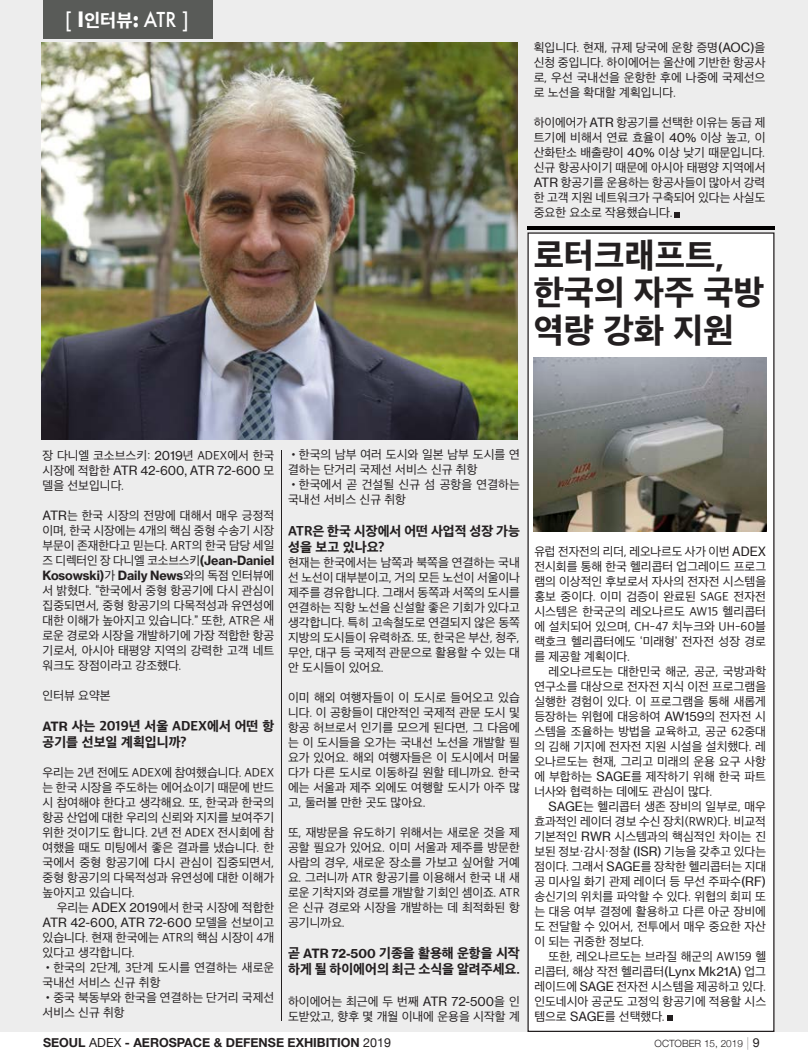
<style>
.page{position:relative;width:808px;height:1063px;background:#fff}
.page>*{position:absolute;margin:0;border:0;box-sizing:border-box;transform-origin:0 0}
.t1{font:800 35px/37.5px "Apple SD Gothic Neo";color:#231f20}
.t2{font:800 18.75px "Apple SD Gothic Neo";color:#fff}
.t3{font:800 13.75px/16.2px "Apple SD Gothic Neo";color:#231f20}
.t4{font:12.5px/15px "Apple SD Gothic Neo";color:#231f20;text-align:justify}
.t5{font:12.5px "N Haas Grotesk TX Pro 55 Rg";color:#231f20}
.t6{font:700 12.5px "Helvetica Neue";color:#231f20}
.t7{font:12.5px "N Haas Grotesk TX Pro 75 Bd";color:#231f20}
.t8{font:300 10px "Helvetica Neue";color:#231f20}
.s1{font-family:"Helvetica";font-weight:400;font-size:21.75px}
.s2{font-family:"Futura";font-weight:700;font-size:20.62px}
.s3{font-family:"Futura";font-weight:700;font-size:20px}
.s4{font-family:"Futura";font-weight:500;font-size:20px}
.s5{font-family:"N Haas Grotesk TX Pro 55 Rg"}
.s6{font-family:"Apple SD Gothic Neo"}
.s7{font-family:"N Haas Grotesk TX Pro 75 Bd"}
.s8{font-family:"N Haas Grotesk TX Pro 75 Bd";font-weight:400;font-size:12.5px}
.s9{font-weight:400}
.s10{font-weight:200;font-size:12.5px}
.s11{font-weight:400;font-size:12.5px}
</style>
<div class="page">
<div style="left:0;top:0;width:808px;height:1032px;background:#ededed"></div>
<div style="left:528px;top:233px;width:246px;height:798px;background:#fff"></div>
<div style="left:527px;top:232px;width:247px;height:800px;border:1px solid #231f20"></div>
<div style="left:43px;top:0;width:170px;height:38px;background:#595b58"></div>
<img style="left:42px;top:43px;width:476px;height:396px">
<hr style="left:281px;top:450px;width:1px;height:570px;background:#231f20">
<img style="left:533px;top:358px;width:233px;height:173px">
<svg style="left:674px;top:212px;width:6px;height:6px"></svg>
<svg style="left:667px;top:1015px;width:5px;height:6px"></svg>
<hr style="left:527px;top:227px;width:247px;height:3px;background:#010000">
<h2 class="t2" style="left:65px;top:10px;width:125px"><span class="s1">[</span> <span class="s2">I</span>인터뷰<span class="s3">:</span> <span class="s4">ATR</span> <span class="s1">]</span></h2>
<p class="t4" style="left:534px;top:41px;width:233px">획입니다. 현재, 규제 당국에 운항 증명<span class="s5">(AOC)</span>을 신청 중입니다. 하이에어는 울산에 기반한 항공사 로, 우선 국내선을 운항한 후에 나중에 국제선으 로 노선을 확대할 계획입니다.</p>
<p class="t4" style="left:534px;top:116px;width:233px">하이에어가 <span class="s5">ATR</span> 항공기를 선택한 이유는 동급 제 트기에 비해서 연료 효율이 <span class="s5">40%</span> 이상 높고, 이 산화탄소 배출량이 <span class="s5">40%</span> 이상 낮기 때문입니다. 신규 항공사이기 때문에 아시아 태평양 지역에서 <span class="s5">ATR</span> 항공기를 운용하는 항공사들이 많아서 강력 한 고객 지원 네트워크가 구축되어 있다는 사실도 중요한 요소로 작용했습니다.</p>
<h1 class="t1" style="left:534px;top:239px;width:232px">로터크래프트, 한국의 자주 국방 역량 강화 지원</h1>
<p class="t4" style="left:43px;top:449px;width:233px">장 다니엘 코소브스키: <span class="s5">2019</span>년 ADEX에서 한국</p>
<p class="t5" style="left:43px;top:463px;width:233px"><span class="s6">시장에 적합한</span> ATR 42-600, ATR 72-600 <span class="s6">모</span></p>
<p class="t4" style="left:43px;top:479px;width:83px">델을 선보입니다.</p>
<p class="t4" style="left:43px;top:509px;width:233px"><span class="s5">ATR</span>는 한국 시장의 전망에 대해서 매우 긍정적 이며, 한국 시장에는 4개의 핵심 중형 수송기 시장 부문이 존재한다고 믿는다. ART의 한국 담당 세일 즈 디렉터인 장 다니엘 코소브스키<span class="s7">(Jean-Daniel</span></p>
<p class="t7" style="left:43px;top:567px;width:233px">Kosowski)<span class="s6">가</span> Daily News<span class="s6">와의 독점 인터뷰에</span></p>
<p class="t4" style="left:43px;top:584px;width:233px">서 밝혔다. “한국에서 중형 항공기에 다시 관심이 집중되면서, 중형 항공기의 다목적성과 유연성에 대한 이해가 높아지고 있습니다.” 또한, ATR은 새 로운 경로와 시장을 개발하기에 가장 적합한 항공 기로서, 아시아 태평양 지역의 강력한 고객 네트 워크도 장점이라고 강조했다.</p>
<p class="t4" style="left:43px;top:689px;width:70px">인터뷰 요약본</p>
<p class="t3" style="left:43px;top:719px;width:233px"><span class="s8">ATR</span> 사는 2019년 서울 ADEX에서 어떤 항 공기를 선보일 계획입니까?</p>
<p class="t4" style="left:43px;top:766px;width:233px">우리는 2년 전에도 ADEX에 참여했습니다. ADEX 는 한국 시장을 주도하는 에어쇼이기 때문에 반드 시 참여해야 한다고 생각해요. 또, 한국과 한국의 항공 산업에 대한 우리의 신뢰와 지지를 보여주기 위한 것이기도 합니다. 2년 전 ADEX 전시회에 참 여했을 때도 미팅에서 좋은 결과를 냈습니다. 한 국에서 중형 항공기에 다시 관심이 집중되면서, 중형 항공기의 다목적성과 유연성에 대한 이해가 높아지고 있습니다.</p>
<p class="t4" style="left:57px;top:901px;width:219px">우리는 <span class="s5">ADEX 2019</span>에서 한국 시장에 적합한</p>
<p class="t5" style="left:43px;top:915px;width:233px">ATR 42-600, ATR 72-600 <span class="s6">모델을 선보이고</span></p>
<p class="t4" style="left:43px;top:931px;width:233px">있습니다. 현재 한국에는 ATR의 핵심 시장이 4개 있다고 생각합니다.</p>
<p class="t4" style="left:43px;top:961px;width:233px">•한국의 2단계, 3단계 도시를 연결하는 새로운 국내선 서비스 신규 취항</p>
<p class="t4" style="left:43px;top:991px;width:233px">•중국 북동부와 한국을 연결하는 단거리 국제선 서비스 신규 취항</p>
<p class="t4" style="left:288px;top:448px;width:233px">•한국의 남부 여러 도시와 일본 남부 도시를 연 결하는 단거리 국제선 서비스 신규 취항</p>
<p class="t4" style="left:288px;top:478px;width:233px">•한국에서 곧 건설될 신규 섬 공항을 연결하는 국내선 서비스 신규 취항</p>
<p class="t3" style="left:288px;top:523px;width:233px">ATR은 한국 시장에서 어떤 사업적 성장 가능 성을 보고 있나요?</p>
<p class="t4" style="left:288px;top:556px;width:233px">현재는 한국에서는 남쪽과 북쪽을 연결하는 국내 선 노선이 대부분이고, 거의 모든 노선이 서울이나 제주를 경유합니다. 그래서 동쪽과 서쪽의 도시를 연결하는 직항 노선을 신설할 좋은 기회가 있다고 생각합니다. 특히 고속철도로 연결되지 않은 동쪽 지방의 도시들이 유력하죠. 또, 한국은 부산, 청주, 무안, 대구 등 국제적 관문으로 활용할 수 있는 대 안 도시들이 있어요.</p>
<p class="t4" style="left:288px;top:691px;width:233px">이미 해외 여행자들이 이 도시로 들어오고 있습 니다. 이 공항들이 대안적인 국제적 관문 도시 및 항공 허브로서 인기를 모으게 된다면, 그 다음에 는 이 도시들을 오가는 국내선 노선을 개발할 필 요가 있어요. 해외 여행자들은 이 도시에서 머물 다가 다른 도시로 이동하길 원할 테니까요. 한국 에는 서울과 제주 외에도 여행할 도시가 아주 많 고, 둘러볼 만한 곳도 많아요.</p>
<p class="t4" style="left:288px;top:826px;width:233px">또, 재방문을 유도하기 위해서는 새로운 것을 제 공할 필요가 있어요. 이미 서울과 제주를 방문한 사람의 경우, 새로운 장소를 가보고 싶어할 거예 요. 그러니까 ATR 항공기를 이용해서 한국 내 새 로운 기착지와 경로를 개발할 기회인 셈이죠. ATR 은 신규 경로와 시장을 개발하는 데 최적화된 항 공기니까요.</p>
<p class="t3" style="left:288px;top:946px;width:233px">곧 <span class="s8">ATR 72-500</span> 기종을 활용해 운항을 시작 하게 될 하이에어의 최근 소식을 알려주세요.</p>
<p class="t4" style="left:288px;top:994px;width:233px">하이에어는 최근에 두 번째 <span class="s5">ATR 72-500</span>을 인 도받았고, 향후 몇 개월 이내에 운용을 시작할 계</p>
<p class="t4" style="left:534px;top:545px;width:233px">유럽 전자전의 리더, 레오나르도 사가 이번 <span class="s5">ADEX </span>전시회를 통해 한국 헬리콥터 업그레이드 프로그 램의 이상적인 후보로서 자사의 전자전 시스템을 홍보 중이다. 이미 검증이 완료된 SAGE 전자전 시스템은 한국군의 레오나르도 AW15 헬리콥터 에 설치되어 있으며, CH-47 치누크와 UH-60블 랙호크 헬리콥터에도 ‘미래형’ 전자전 성장 경로 를 제공할 계획이다.</p>
<p class="t4" style="left:534px;top:665px;width:233px;text-indent:14px">레오나르도는 대한민국 해군, 공군, 국방과학 연구소를 대상으로 전자전 지식 이전 프로그램을 실행한 경험이 있다. 이 프로그램을 통해 새롭게 등장하는 위협에 대응하여 <span class="s5">AW159</span>의 전자전 시 스템을 조율하는 방법을 교육하고, 공군 62중대 의 김해 기지에 전자전 지원 시설을 설치했다. 레 오나르도는 현재, 그리고 미래의 운용 요구 사항 에 부합하는 <span class="s5">SAGE</span>를 제작하기 위해 한국 파트 너사와 협력하는 데에도 관심이 많다.</p>
<p class="t4" style="left:534px;top:800px;width:233px;text-indent:14px"><span class="s5">SAGE</span>는 헬리콥터 생존 장비의 일부로, 매우 효과적인 레이더 경보 수신 장치(RWR)다. 비교적 기본적인 <span class="s5">RWR</span> 시스템과의 핵심적인 차이는 진 보된 정보·감시·정찰 <span class="s5">(ISR)</span> 기능을 갖추고 있다는 점이다. 그래서 <span class="s5">SAGE</span>를 장착한 헬리콥터는 지대 공 미사일 화기 관제 레이더 등 무선 주파수<span class="s5">(RF) </span>송신기의 위치를 파악할 수 있다. 위협의 회피 또 는 대응 여부 결정에 활용하고 다른 아군 장비에 도 전달할 수 있어서, 전투에서 매우 중요한 자산 이 되는 귀중한 정보다.</p>
<p class="t4" style="left:534px;top:950px;width:233px;text-indent:14px">또한, 레오나르도는 브라질 해군의 AW159 헬 리콥터, 해상 작전 헬리콥터<span class="s5">(Lynx Mk21A)</span> 업그 레이드에 <span class="s5">SAGE</span> 전자전 시스템을 제공하고 있다. 인도네시아 공군도 고정익 항공기에 적용할 시스 템으로 <span class="s5">SAGE</span>를 선택했다.</p>
<p class="t6" style="left:43px;top:1033px;width:349px">SEOUL <span class="s9">ADEX</span> - AEROSPACE &amp; DEFENSE EXHIBITION <span class="s9">2019</span></p>
<p class="t8" style="left:655px;top:1035px;width:107px">OCTOBER 15, 2019 <span class="s10">|</span> <span class="s11">9</span></p>
</div>
